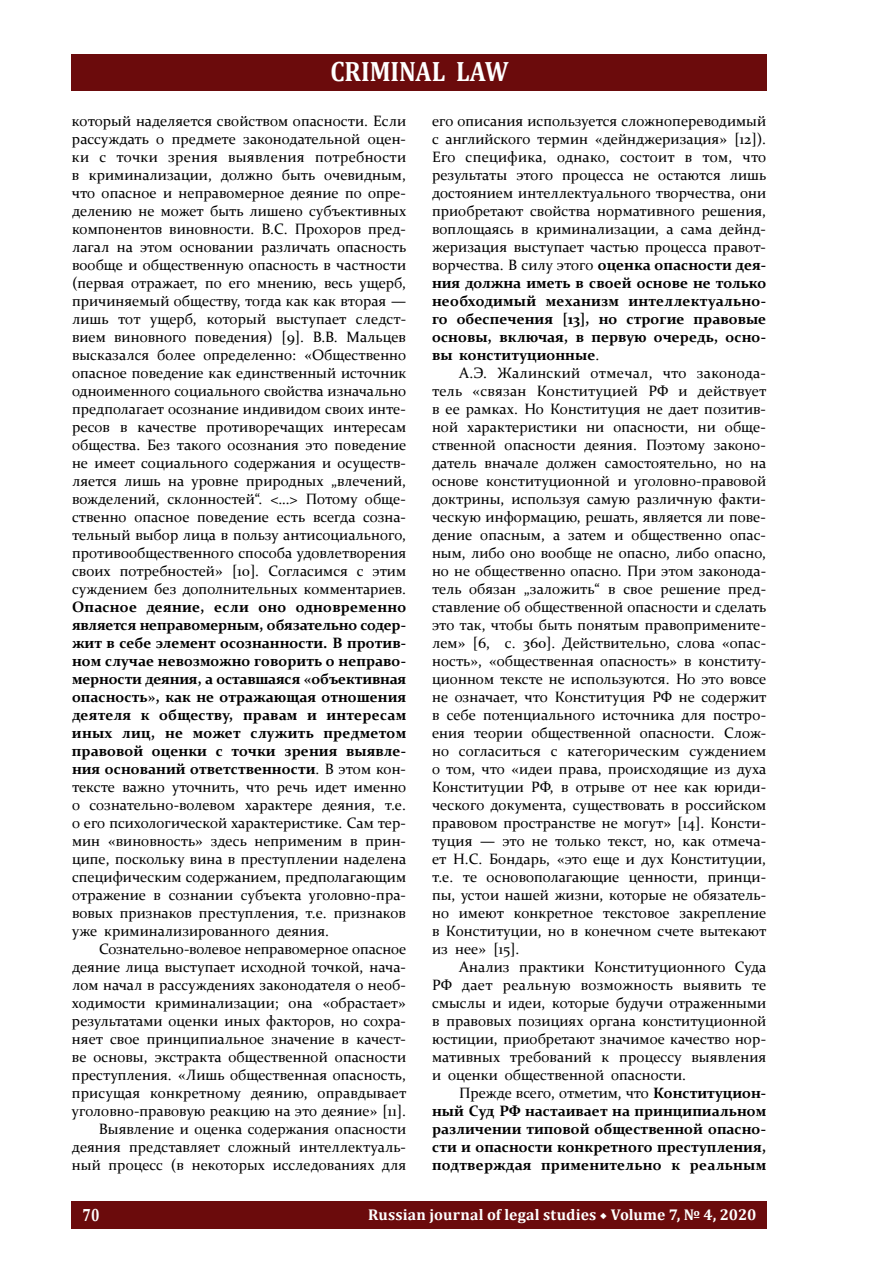
<style>
.page{position:relative;width:893px;height:1263px;background:#fff}
.page>*{position:absolute;margin:0;border:0;box-sizing:border-box;transform-origin:0 0}
.t1{font:700 28.2px "Cambria";color:#fff;scale:.88 1}
.t2{font:700 17.85px "Cambria";color:#fff;scale:.8 1}
.t3{font:700 15.6px "Cambria";letter-spacing:.01em;color:#fff}
.t4{font:15px/18px "Constantia";color:#000;text-align:justify}
.t5{font:700 15px/18px "Constantia";letter-spacing:.015em;color:#000;text-align:justify}
.s1{font-weight:700}
.s2{font-weight:400}
.s3{font-family:"Minion Pro";font-weight:400}
</style>
<div class="page">
<div style="left:72px;top:1202px;width:695px;height:27px;background:#6b0b0c"></div>
<div style="left:72px;top:54px;width:695px;height:36px;background:#6b0b0c"></div>
<h1 class="t1" style="left:330px;top:51px;width:204px">CRIMINAL LAW</h1>
<p class="t4" style="left:72px;top:111px;width:336px">который наделяется свойством опасности. Если рассуждать о предмете законодательной оцен&shy;ки с точки зрения выявления потребности в криминализации, должно быть очевидным, что опасное и неправомерное деяние по опре&shy;делению не может быть лишено субъективных компонентов виновности. В.С. Прохоров пред&shy;лагал на этом основании различать опасность вообще и общественную опасность в частности (первая отражает, по его мнению, весь ущерб, причиняемый обществу, тогда как как вторая — лишь тот ущерб, который выступает следст&shy;вием виновного поведения) [9]. В.В. Мальцев высказался более определенно: «Общественно опасное поведение как единственный источник одноименного социального свойства изначально предполагает осознание индивидом своих инте&shy;ресов в качестве противоречащих интересам общества. Без такого осознания это поведение не имеет социального содержания и осуществ&shy;ляется лишь на уровне природных „влечений, вожделений, склонностей“. &lt;…&gt; Потому обще&shy;ственно опасное поведение есть всегда созна&shy;тельный выбор лица в пользу антисоциального, противообщественного способа удовлетворения своих потребностей» [10]. Согласимся с этим суждением без дополнительных комментариев.</p>
<p class="t4" style="left:72px;top:597px;width:336px"><span class="s1">Опасное деяние, если оно одновременно является неправомерным, обязательно содер&shy;жит в себе элемент осознанности. В против&shy;ном случае невозможно говорить о неправо&shy;мерности деяния, а оставшаяся «объективная опасность», как не отражающая отношения деятеля к обществу, правам и интересам иных лиц, не может служить предметом правовой оценки с точки зрения выявле&shy;ния оснований ответственности</span>. В этом кон&shy;тексте важно уточнить, что речь идет именно о сознательно-волевом характере деяния, т.е. о его психологической характеристике. Сам тер&shy;мин «виновность» здесь неприменим в прин&shy;ципе, поскольку вина в преступлении наделена специфическим содержанием, предполагающим отражение в сознании субъекта уголовно-пра&shy;вовых признаков преступления, т.е. признаков уже криминализированного деяния.</p>
<p class="t4" style="left:72px;top:939px;width:336px;text-align:right">Сознательно-волевое неправомерное опасное деяние лица выступает исходной точкой, нача&shy;лом начал в рассуждениях законодателя о необ&shy;ходимости криминализации; она «обрастает» результатами оценки иных факторов, но сохра&shy;няет свое принципиальное значение в качест&shy;ве основы, экстракта общественной опасности преступления. «Лишь общественная опасность, присущая конкретному деянию, оправдывает уголовно-правовую реакцию на это деяние» [11].<br>Выявление и оценка содержания опасности деяния представляет сложный интеллектуаль&shy;ный процесс (в некоторых исследованиях для</p>
<p class="t4" style="left:432px;top:111px;width:336px">его описания используется сложнопереводимый с английского термин «дейнджеризация» [12]).<br>Его специфика, однако, состоит в том, что результаты этого процесса не остаются лишь достоянием интеллектуального творчества, они приобретают свойства нормативного решения, воплощаясь в криминализации, а сама дейнд&shy;жеризация выступает частью процесса правот&shy;ворчества. В силу этого <span class="s1">оценка опасности дея&shy;ния должна иметь в своей основе не только необходимый механизм интеллектуально&shy;го обеспечения [13], но строгие правовые основы, включая, в первую очередь, осно&shy;вы конституционные</span>.</p>
<p class="t4" style="left:432px;top:363px;width:336px;text-indent:27px">А.Э. Жалинский отмечал, что законода&shy;тель «связан Конституцией РФ и действует в ее рамках. Но Конституция не дает позитив&shy;ной характеристики ни опасности, ни обще&shy;ственной опасности деяния. Поэтому законо&shy;датель вначале должен самостоятельно, но на основе конституционной и уголовно-правовой доктрины, используя самую различную факти&shy;ческую информацию, решать, является ли пове&shy;дение опасным, а затем и общественно опас&shy;ным, либо оно вообще не опасно, либо опасно, но не общественно опасно. При этом законода&shy;тель обязан „заложить“ в свое решение пред&shy;ставление об общественной опасности и сделать это так, чтобы быть понятым правопримените&shy;лем» [6, c. 360]. Действительно, слова «опас&shy;ность», «общественная опасность» в конститу&shy;ционном тексте не используются. Но это вовсе не означает, что Конституция РФ не содержит в себе потенциального источника для постро&shy;ения теории общественной опасности. Слож&shy;но согласиться с категорическим суждением о том, что «идеи права, происходящие из духа Конституции РФ, в отрыве от нее как юриди&shy;ческого документа, существовать в российском правовом пространстве не могут» [14]. Консти&shy;туция — это не только текст, но, как отмеча&shy;ет Н.С. Бондарь, «это еще и дух Конституции, т.е. те основополагающие ценности, принци&shy;пы, устои нашей жизни, которые не обязатель&shy;но имеют конкретное текстовое закрепление в Конституции, но в конечном счете вытекают из нее» [15].</p>
<p class="t4" style="left:432px;top:957px;width:336px;text-indent:27px">Анализ практики Конституционного Суда РФ дает реальную возможность выявить те смыслы и идеи, которые будучи отраженными в правовых позициях органа конституционной юстиции, приобретают значимое качество нор&shy;мативных требований к процессу выявления и оценки общественной опасности.</p>
<p class="t5" style="left:432px;top:1083px;width:336px;text-indent:27px"><span class="s2">Прежде всего, отметим, что</span> Конституцион&shy;ный Суд РФ настаивает на принципиальном различении типовой общественной опасно&shy;сти и опасности конкретного преступления, подтверждая применительно к реальным</p>
<p class="t2" style="left:83px;top:1202px;width:23px">70</p>
<p class="t3" style="left:368px;top:1203px;width:390px">Russian journal of legal studies <span class="s3">◆</span> Volume 7, № 4, 2020</p>
</div>
